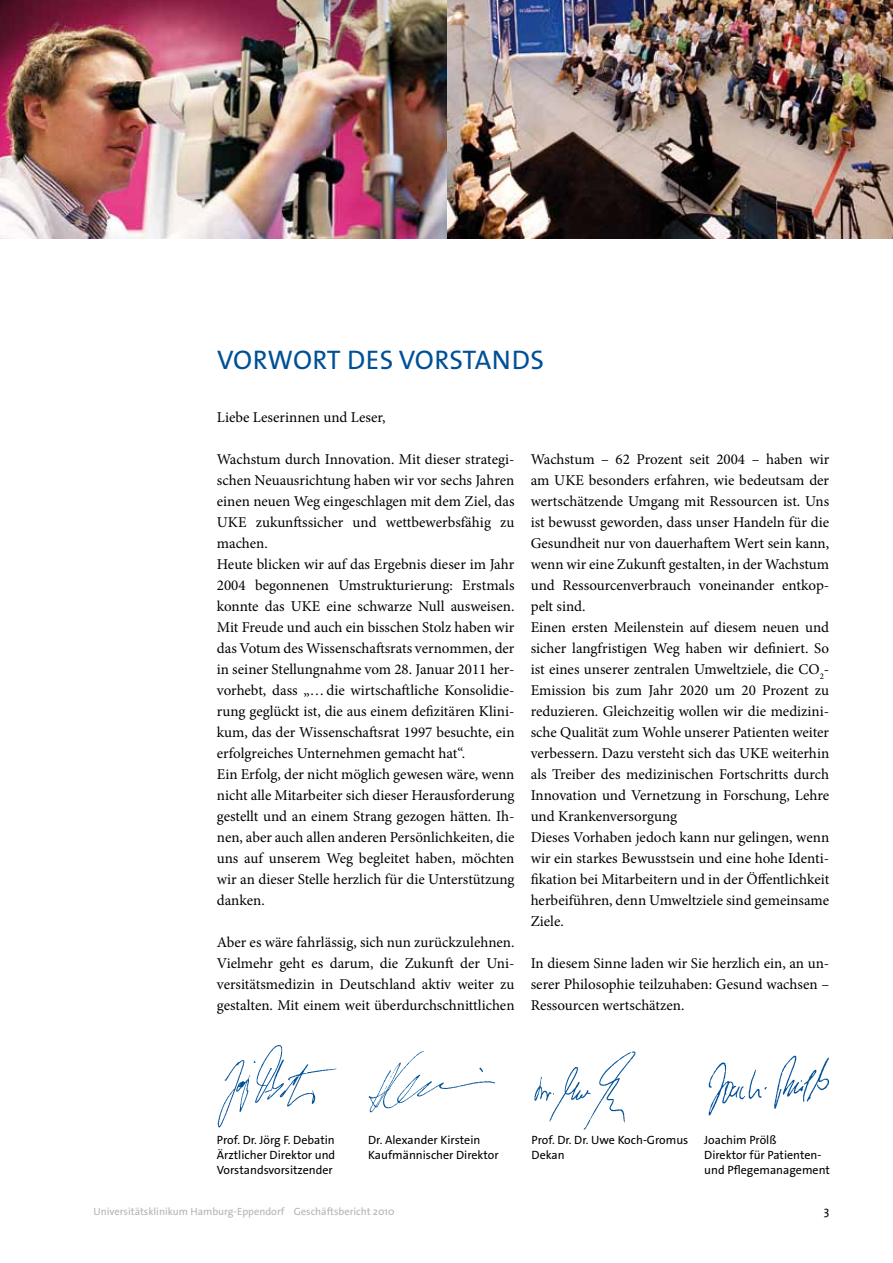
<style>
.page{position:relative;width:893px;height:1263px;background:#fff}
.page>*{position:absolute;margin:0;border:0;box-sizing:border-box;transform-origin:0 0}
.t1{font:27px "The Sans Os F";letter-spacing:.015em;color:#005097}
.t2{font:15px/21px "Minion Pro";color:#000}
.t3{font:12px/15px "The Sans Os F";color:#000}
.t4{font:10.5px "The Sans Os F";color:#b1b3b4}
</style>
<div class="page">
<img style="left:368px;top:1051px;width:128px;height:61px">
<img style="left:217px;top:1045px;width:120px;height:83px">
<img style="left:534px;top:1051px;width:102px;height:79px">
<img style="left:708px;top:1055px;width:121px;height:61px">
<img style="left:0;top:0;width:893px;height:238px">
<h1 class="t1" style="left:217px;top:342px;width:328px">Vorwort des Vorstands</h1>
<p class="t2" style="left:217px;top:407px;width:170px">Liebe Leserinnen und Leser,</p>
<p class="t2" style="left:217px;top:449px;width:299px">Wachstum durch Innovation. Mit dieser strategi&shy;schen Neuausrichtung haben wir vor sechs Jahren einen neuen Weg eingeschlagen mit dem Ziel, das UKE zukunftssicher und wettbewerbsfähig zu machen.<br>Heute blicken wir auf das Ergebnis dieser im Jahr 2004 begonnenen Umstrukturierung: Erstmals konnte das UKE eine schwarze Null ausweisen.<br>Mit Freude und auch ein bisschen Stolz haben wir das Votum des Wissenschaftsrats vernommen, der in seiner Stellungnahme vom 28. Januar 2011 her&shy;vorhebt, dass „…die wirtschaftliche Konsolidie&shy;rung geglückt ist, die aus einem defizitären Klini&shy;kum, das der Wissenschaftsrat 1997 besuchte, ein erfolgreiches Unternehmen gemacht hat“.<br>Ein Erfolg, der nicht möglich gewesen wäre, wenn nicht alle Mitarbeiter sich dieser Herausforderung gestellt und an einem Strang gezogen hätten. Ih&shy;nen, aber auch allen anderen Persönlichkeiten, die uns auf unserem Weg begleitet haben, möchten wir an dieser Stelle herzlich für die Unterstützung danken.</p>
<p class="t2" style="left:217px;top:932px;width:299px;text-align:justify">Aber es wäre fahrlässig, sich nun zurückzulehnen.<br>Vielmehr geht es darum, die Zukunft der Uni&shy;versitätsmedizin in Deutschland aktiv weiter zu gestalten. Mit einem weit überdurchschnittlichen</p>
<p class="t2" style="left:531px;top:449px;width:300px">Wachstum – 62 Prozent seit 2004 – haben wir am UKE besonders erfahren, wie bedeutsam der wertschätzende Umgang mit Ressourcen ist. Uns ist bewusst geworden, dass unser Handeln für die Gesundheit nur von dauerhaftem Wert sein kann, wenn wir eine Zukunft gestalten, in der Wachstum und Ressourcenverbrauch voneinander entkop&shy;pelt sind.<br>Einen ersten Meilenstein auf diesem neuen und sicher langfristigen Weg haben wir definiert. So ist eines unserer zentralen Umweltziele, die CO<sub>2</sub>- Emission bis zum Jahr 2020 um 20 Prozent zu reduzieren. Gleichzeitig wollen wir die medizini&shy;sche Qualität zum Wohle unserer Patienten weiter verbessern. Dazu versteht sich das UKE weiterhin als Treiber des medizinischen Fortschritts durch Innovation und Vernetzung in Forschung, Lehre und Krankenversorgung<br>Dieses Vorhaben jedoch kann nur gelingen, wenn wir ein starkes Bewusstsein und eine hohe Identi&shy;fikation bei Mitarbeitern und in der Öffentlichkeit herbeiführen, denn Umweltziele sind gemeinsame Ziele.</p>
<p class="t2" style="left:531px;top:953px;width:300px;text-align:justify">In diesem Sinne laden wir Sie herzlich ein, an un&shy;serer Philosophie teilzuhaben: Gesund wachsen – Ressourcen wertschätzen.</p>
<p class="t3" style="left:217px;top:1132px;width:120px;text-align:justify">Prof. Dr. Jörg F. Debatin Ärztlicher Direktor und Vorstandsvorsitzender</p>
<p class="t3" style="left:531px;top:1132px;width:158px">Prof. Dr. Dr. Uwe Koch-Gromus<br>Dekan</p>
<p class="t3" style="left:704px;top:1132px;width:127px">Joachim Prölß<br>Direktor für Patienten&shy;und Pflegemanagement</p>
<p class="t3" style="left:368px;top:1132px;width:132px">Dr. Alexander Kirstein<br>Kaufmännischer Direktor</p>
<p class="t4" style="left:94px;top:1205px;width:302px">U niversitätsklinikum Hamburg-Eppendorf Geschäftsbericht 2010</p>
<p class="t3" style="left:824px;top:1203px;width:7px">3</p>
</div>
